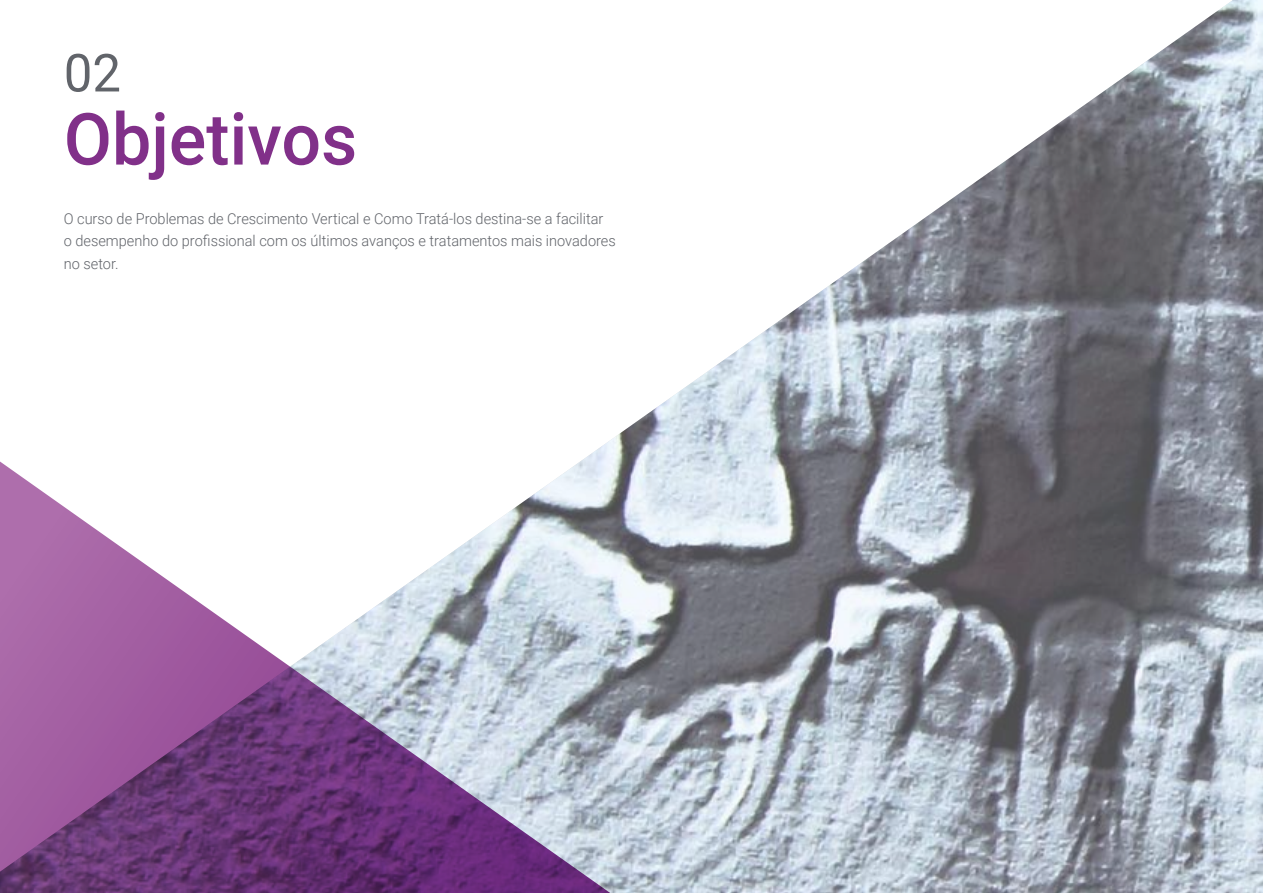
<style>
.page{position:relative;width:1263px;height:893px;background:#fff}
.page>*{position:absolute;margin:0;border:0;box-sizing:border-box;transform-origin:0 0}
.t1{font:500 72px "Roboto";color:#813089}
.t2{font:52.5px "Roboto";color:#61646a}
.t3{font:300 15px/22.5px "Roboto";color:#61646a}
</style>
<div class="page">
<img style="left:602px;top:0;width:661px;height:893px">
<svg style="left:0;top:446px;width:640px;height:447px"></svg>
<h2 class="t2" style="left:64px;top:36px;width:59px">02</h2>
<h1 class="t1" style="left:64px;top:89px;width:295px">Objetivos</h1>
<p class="t3" style="left:64px;top:207px;width:554px">O curso de Problemas de Crescimento Vertical e Como Tratá-los destina-se a facilitar<br>o desempenho do profissional com os últimos avanços e tratamentos mais inovadores no setor.</p>
</div>
